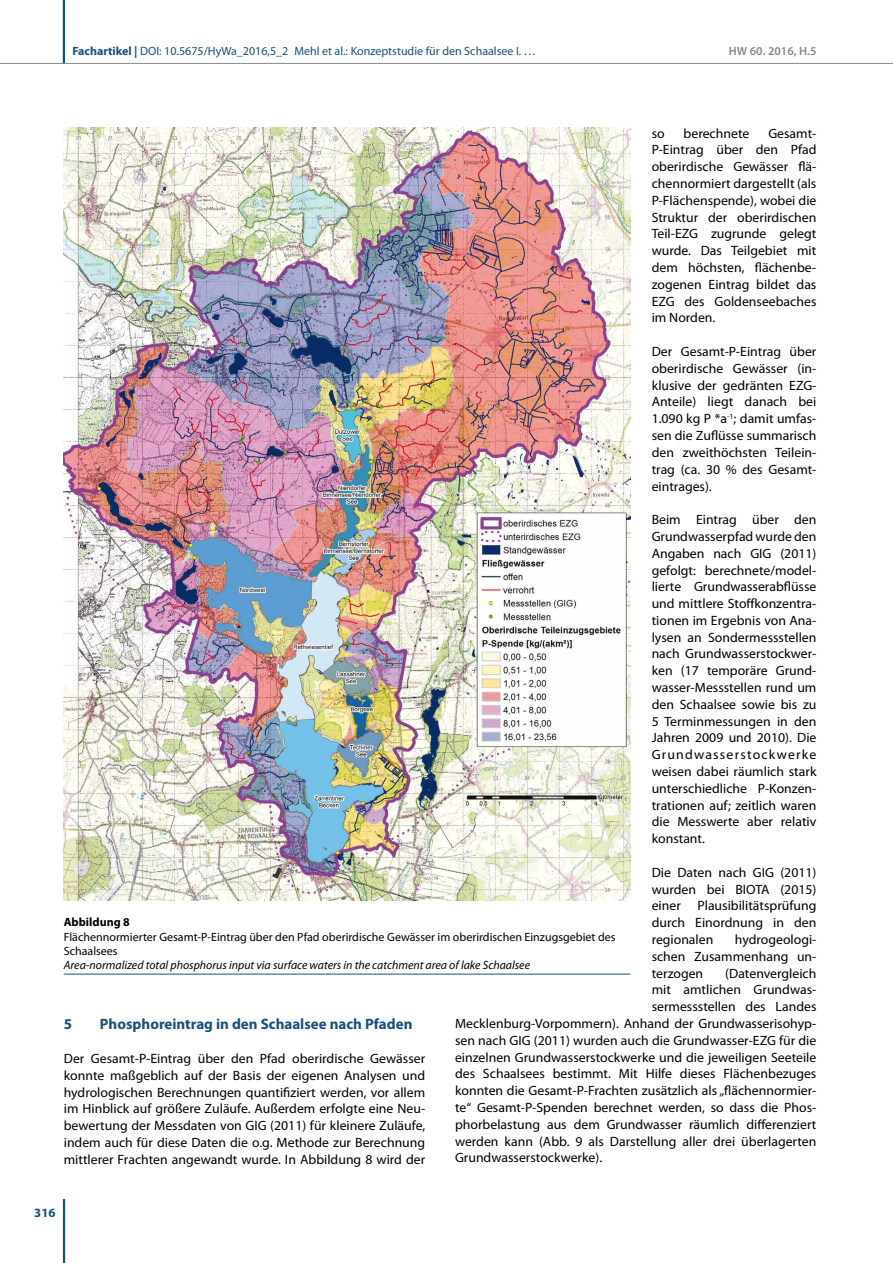
<style>
.page{position:relative;width:893px;height:1263px;background:#fff}
.page>*{position:absolute;margin:0;border:0;box-sizing:border-box;transform-origin:0 0}
.t1{font:700 15px "Myriad Pro";color:#15507f}
.t2{font:13.5px/16.8px "Myriad Pro";color:#000;text-align:justify}
.t3{font:700 12.75px "Myriad Pro";color:#15507f}
.t4{font:12px/14.4px "Myriad Pro";color:#000}
.t5{font:italic 12px "Myriad Pro";color:#000}
.t6{font:12px "Myriad Pro";color:#15507f}
.t7{font:600 12px "Myriad Pro";color:#87888a}
.t8{font:700 12px "Myriad Pro";color:#000}
.s1{font-weight:700}
</style>
<div class="page">
<hr style="left:63px;top:1199px;width:2px;height:64px;background:#15507f">
<hr style="left:63px;top:0;width:2px;height:64px;background:#15507f">
<hr style="left:0;top:63px;width:893px;height:1px;background:#87888a">
<img style="left:64px;top:128px;width:566px;height:772px">
<hr style="left:64px;top:974px;width:566px;height:1px;background:#15507f">
<p class="t6" style="left:72px;top:43px;width:465px"><span class="s1">Fachartikel |</span> DOI: 10.5675/HyWa_2016,5_2 Mehl et al.: Konzeptstudie für den Schaalsee I. …</p>
<p class="t7" style="left:729px;top:43px;width:89px">HW 60. 2016, H.5</p>
<p class="t2" style="left:652px;top:125px;width:15px">so</p>
<p class="t2" style="left:684px;top:125px;width:67px">berechnete</p>
<p class="t2" style="left:652px;top:125px;width:166px;text-indent:117px">Gesamt-P-Eintrag über den Pfad oberirdische Gewässer flä&shy;chennormiert dargestellt (als P-Flächenspende), wobei die Struktur der oberirdischen Teil-EZG zugrunde gelegt wurde. Das Teilgebiet mit dem höchsten, flächenbe&shy;zogenen Eintrag bildet das EZG des Goldenseebaches im Norden.</p>
<p class="t2" style="left:652px;top:343px;width:166px">Der Gesamt-P-Eintrag über oberirdische Gewässer (in&shy;klusive der gedränten EZG-Anteile) liegt danach bei 1.090 kg P *a<sup>-1</sup>; damit umfas&shy;sen die Zuflüsse summarisch den zweithöchsten Teilein&shy;trag (ca. 30 % des Gesamt&shy;eintrages).</p>
<p class="t2" style="left:652px;top:511px;width:166px">Beim Eintrag über den Grundwasserpfad wurde den Angaben nach GIG (2011) gefolgt: berechnete/model&shy;lierte Grundwasserabflüsse und mittlere Stoffkonzentra&shy;tionen im Ergebnis von Ana&shy;lysen an Sondermessstellen nach Grundwasserstockwer&shy;ken (17 temporäre Grund&shy;wasser-Messstellen rund um den Schaalsee sowie bis zu 5 Terminmessungen in den Jahren 2009 und 2010). Die Grundwasserstockwerke weisen dabei räumlich stark unterschiedliche P-Konzen&shy;trationen auf; zeitlich waren die Messwerte aber relativ konstant.</p>
<p class="t2" style="left:652px;top:864px;width:166px">Die Daten nach GIG (2011) wurden bei BIOTA (2015) einer Plausibilitätsprüfung durch Einordnung in den regionalen</p>
<p class="t8" style="left:64px;top:914px;width:68px">Abbildung 8</p>
<p class="t4" style="left:64px;top:929px;width:553px">Flächennormierter Gesamt-P-Eintrag über den Pfad oberirdische Gewässer im oberirdischen Einzugsgebiet des<br>Schaalsees</p>
<p class="t5" style="left:64px;top:958px;width:468px">Area-normalized total phosphorus input via surface waters in the catchment area of lake Schaalsee</p>
<p class="t2" style="left:652px;top:931px;width:166px;text-indent:83px">hydrogeologi&shy;schen Zusammenhang un&shy;terzogen</p>
<p class="t2" style="left:725px;top:964px;width:93px">(Datenvergleich</p>
<p class="t2" style="left:652px;top:981px;width:166px">mit amtlichen Grundwas-</p>
<p class="t2" style="left:652px;top:998px;width:166px">sermessstellen des Landes</p>
<p class="t2" style="left:455px;top:1015px;width:363px">Mecklenburg-Vorpommern). Anhand der Grundwasserisohyp-</p>
<p class="t2" style="left:455px;top:1032px;width:363px">sen nach GIG (2011) wurden auch die Grundwasser-EZG für die</p>
<p class="t2" style="left:455px;top:1048px;width:363px">einzelnen Grundwasserstockwerke und die jeweiligen Seeteile</p>
<p class="t2" style="left:455px;top:1065px;width:363px">des Schaalsees bestimmt. Mit Hilfe dieses Flächenbezuges</p>
<p class="t2" style="left:455px;top:1082px;width:363px">konnten die Gesamt-P-Frachten zusätzlich als „flächennormier-</p>
<p class="t2" style="left:455px;top:1099px;width:363px">te“ Gesamt-P-Spenden berechnet werden, so dass die Phos-</p>
<p class="t2" style="left:455px;top:1116px;width:363px">phorbelastung aus dem Grundwasser räumlich differenziert</p>
<p class="t2" style="left:455px;top:1132px;width:363px">werden kann (Abb. 9 als Darstellung aller drei überlagerten</p>
<p class="t2" style="left:455px;top:1149px;width:149px">Grundwasserstockwerke).</p>
<p class="t1" style="left:64px;top:1014px;width:10px">5</p>
<p class="t1" style="left:100px;top:1014px;width:314px">Phosphoreintrag in den Schaalsee nach Pfaden</p>
<p class="t2" style="left:64px;top:1050px;width:363px">Der Gesamt-P-Eintrag über den Pfad oberirdische Gewässer konnte maßgeblich auf der Basis der eigenen Analysen und hydrologischen Berechnungen quantifiziert werden, vor allem im Hinblick auf größere Zuläufe. Außerdem erfolgte eine Neu&shy;bewertung der Messdaten von GIG (2011) für kleinere Zuläufe, indem auch für diese Daten die o.g. Methode zur Berechnung mittlerer Frachten angewandt wurde. In Abbildung 8 wird der</p>
<p class="t3" style="left:34px;top:1204px;width:23px">316</p>
</div>
